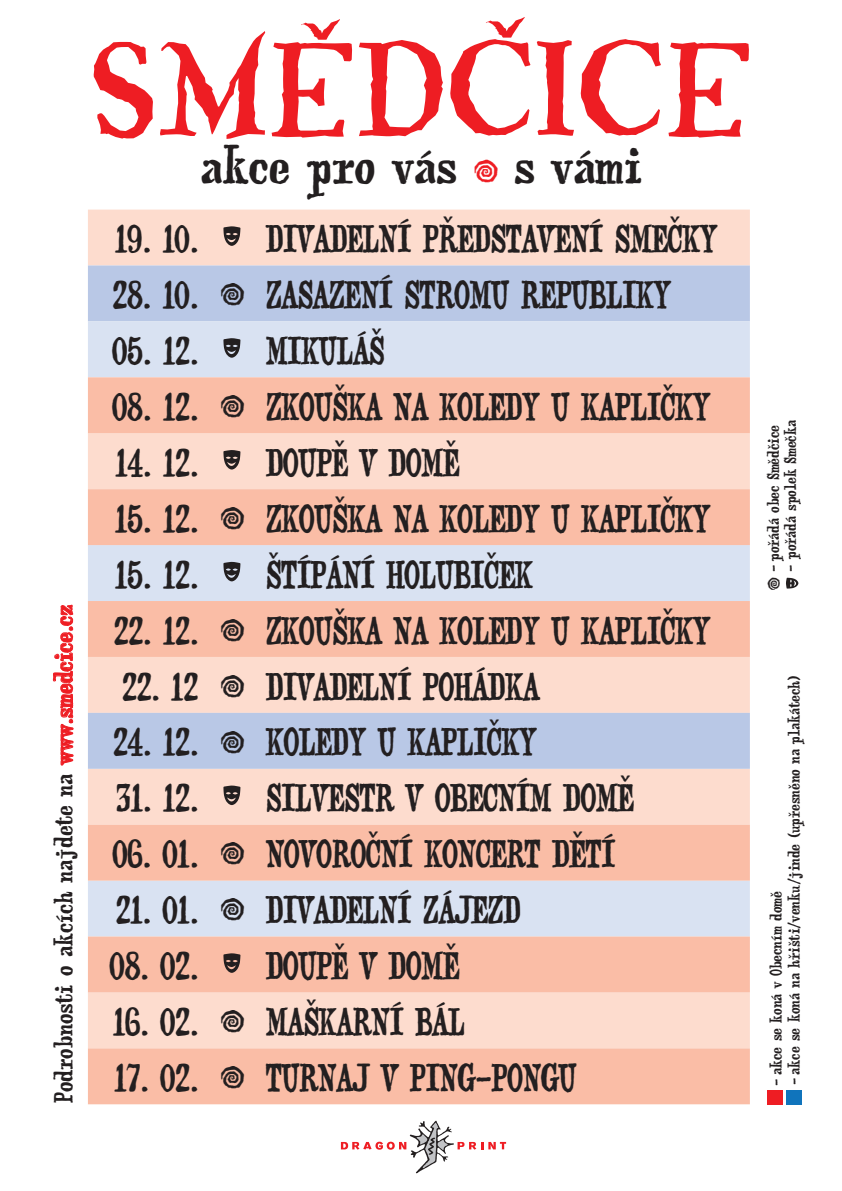
<style>
.page{position:relative;width:842px;height:1191px;background:#fff}
.page>*{position:absolute;margin:0;border:0;box-sizing:border-box;transform-origin:0 0}
.t1{font:122.7px "Whiffy";color:#ee1d23}
.t2{font:40px "Webster";color:#231f20}
.t3{font:39.6px "Whiffy";color:#231f20}
.Paragraph_Style_2{font:29px "Webster";letter-spacing:-.04em;color:#231f20}
.t4{font:21.3px "Whiffy";color:#231f20}
.t5{font:19.7px "Webster";color:#231f20}
.t6{font:12.4px "Webster";color:#231f20}
.s1{color:#ee1d23}
.s2{font-family:"Whiffy";color:#ee1d23}
</style>
<div class="page">
<svg style="left:53px;top:604px;width:21px;height:162px"></svg>
<svg style="left:341px;top:1120px;width:165px;height:53px"></svg>
<div style="left:767px;top:1089px;width:15px;height:15px;background:#ee1d23"></div>
<div style="left:786px;top:1089px;width:16px;height:15px;background:#1074bc"></div>
<svg style="left:786px;top:578px;width:12px;height:10px"></svg>
<div style="left:88px;top:209px;width:662px;height:56px;background:#fddcce"></div>
<div style="left:88px;top:265px;width:662px;height:56px;background:#b9c8e6"></div>
<div style="left:88px;top:321px;width:662px;height:56px;background:#d9e2f2"></div>
<svg style="left:88px;top:377px;width:662px;height:727px;background:#f0cdc3"></svg>
<svg style="left:223px;top:226px;width:17px;height:20px"></svg>
<svg style="left:223px;top:338px;width:17px;height:20px"></svg>
<svg style="left:223px;top:450px;width:17px;height:19px"></svg>
<svg style="left:223px;top:562px;width:17px;height:19px"></svg>
<svg style="left:223px;top:785px;width:17px;height:20px"></svg>
<svg style="left:223px;top:953px;width:17px;height:19px"></svg>
<p class="t5" style="left:48px;top:1103px;width:501px;rotate:-90deg">Podrobnosti o akcích najdete na <span class="s1">www.smedcice.cz</span></p>
<p class="t1" style="left:90px;top:17px;width:663px">SMĚDČICE</p>
<p class="t2" style="left:200px;top:134px;width:443px">akce pro vás <span class="s2">•</span> s vámi</p>
<p class="Paragraph_Style_2" style="left:114px;top:216px;width:86px">19. 10.</p>
<p class="Paragraph_Style_2" style="left:265px;top:216px;width:454px">DIVADELNÍ PŘEDSTAVENÍ SMEČKY</p>
<p class="Paragraph_Style_2" style="left:112px;top:272px;width:88px">28. 10.</p>
<p class="t3" style="left:215px;top:270px;width:34px">•</p>
<p class="Paragraph_Style_2" style="left:265px;top:272px;width:408px">ZASAZENÍ STROMU REPUBLIKY</p>
<p class="Paragraph_Style_2" style="left:112px;top:328px;width:88px">05. 12.</p>
<p class="Paragraph_Style_2" style="left:265px;top:328px;width:121px">MIKULÁŠ</p>
<p class="Paragraph_Style_2" style="left:112px;top:384px;width:88px">08. 12.</p>
<p class="t3" style="left:215px;top:382px;width:34px">•</p>
<p class="Paragraph_Style_2" style="left:265px;top:384px;width:447px">ZKOUŠKA NA KOLEDY U KAPLIČKY</p>
<p class="Paragraph_Style_2" style="left:115px;top:440px;width:85px">14. 12.</p>
<p class="Paragraph_Style_2" style="left:265px;top:440px;width:196px">DOUPĚ V DOMĚ</p>
<p class="Paragraph_Style_2" style="left:114px;top:496px;width:85px">15. 12.</p>
<p class="t3" style="left:215px;top:494px;width:34px">•</p>
<p class="Paragraph_Style_2" style="left:265px;top:496px;width:447px">ZKOUŠKA NA KOLEDY U KAPLIČKY</p>
<p class="Paragraph_Style_2" style="left:114px;top:552px;width:85px">15. 12.</p>
<p class="Paragraph_Style_2" style="left:265px;top:552px;width:269px">ŠTÍPÁNÍ HOLUBIČEK</p>
<p class="Paragraph_Style_2" style="left:113px;top:608px;width:87px">22. 12.</p>
<p class="t3" style="left:215px;top:606px;width:34px">•</p>
<p class="Paragraph_Style_2" style="left:265px;top:608px;width:447px">ZKOUŠKA NA KOLEDY U KAPLIČKY</p>
<p class="Paragraph_Style_2" style="left:122px;top:664px;width:78px">22. 12</p>
<p class="t3" style="left:215px;top:662px;width:34px">•</p>
<p class="Paragraph_Style_2" style="left:265px;top:664px;width:276px">DIVADELNÍ POHÁDKA</p>
<p class="Paragraph_Style_2" style="left:113px;top:719px;width:87px">24. 12.</p>
<p class="t3" style="left:215px;top:717px;width:34px">•</p>
<p class="Paragraph_Style_2" style="left:265px;top:719px;width:273px">KOLEDY U KAPLIČKY</p>
<p class="Paragraph_Style_2" style="left:115px;top:775px;width:85px">31. 12.</p>
<p class="Paragraph_Style_2" style="left:265px;top:775px;width:370px">SILVESTR V OBECNÍM DOMĚ</p>
<p class="Paragraph_Style_2" style="left:112px;top:831px;width:88px">06. 01.</p>
<p class="t3" style="left:215px;top:829px;width:34px">•</p>
<p class="Paragraph_Style_2" style="left:265px;top:831px;width:352px">NOVOROČNÍ KONCERT DĚTÍ</p>
<p class="Paragraph_Style_2" style="left:115px;top:887px;width:85px">21. 01.</p>
<p class="t3" style="left:215px;top:885px;width:34px">•</p>
<p class="Paragraph_Style_2" style="left:265px;top:887px;width:257px">DIVADELNÍ ZÁJEZD</p>
<p class="Paragraph_Style_2" style="left:109px;top:943px;width:91px">08. 02.</p>
<p class="Paragraph_Style_2" style="left:265px;top:943px;width:196px">DOUPĚ V DOMĚ</p>
<p class="Paragraph_Style_2" style="left:112px;top:999px;width:88px">16. 02.</p>
<p class="t3" style="left:215px;top:997px;width:34px">•</p>
<p class="Paragraph_Style_2" style="left:265px;top:999px;width:201px">MAŠKARNÍ BÁL</p>
<p class="Paragraph_Style_2" style="left:114px;top:1055px;width:86px">17. 02.</p>
<p class="t3" style="left:215px;top:1053px;width:34px">•</p>
<p class="Paragraph_Style_2" style="left:265px;top:1055px;width:313px">TURNAJ V PING-PONGU</p>
<p class="t6" style="left:764px;top:571px;width:148px;rotate:-90deg">- pořádá obec Smědčice</p>
<p class="t6" style="left:781px;top:571px;width:153px;rotate:-90deg">- pořádá spolek Smečka</p>
<p class="t4" style="left:761px;top:593px;width:19px;rotate:-90deg">•</p>
<p class="t6" style="left:784px;top:1085px;width:411px;rotate:-90deg">- akce se koná na hřišti/venku/jinde (upřesněno na plakátech)</p>
<p class="t6" style="left:766px;top:1085px;width:196px;rotate:-90deg">- akce se koná v Obecním domě</p>
</div>
